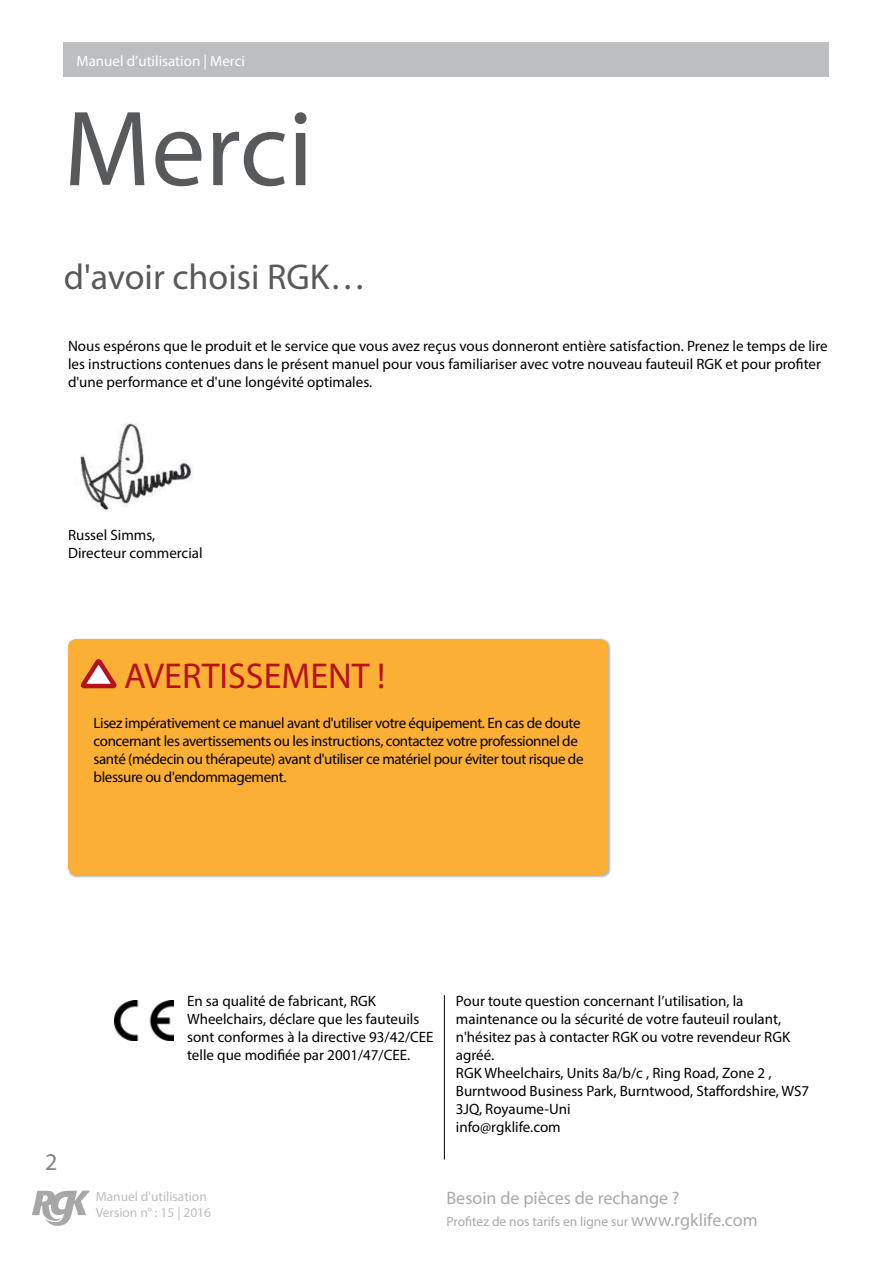
<style>
.page{position:relative;width:893px;height:1263px;background:#fff}
.page>*{position:absolute;margin:0;border:0;box-sizing:border-box;transform-origin:0 0}
.t1{font:108px "Myriad Pro";color:#58595b}
.t2{font:36px "Myriad Pro";color:#58595b}
.t3{font:36px "Myriad Pro";color:#b5121b}
.t4{font:24px "Myriad Pro";color:#808285}
.t5{font:18px "Myriad Pro";color:#a7a9ac}
.t6{font:15px/18px "Myriad Pro";color:#000}
.t7{font:15px/18px "Myriad Pro";letter-spacing:-.025em;color:#000}
.t8{font:15px "Myriad Pro";color:#fff}
.t9{font:13.5px "Myriad Pro";color:#a7a9ac}
.t10{font:13.5px/16.2px "Myriad Pro";color:#bcbec0}
.s1{font-size:18px}
</style>
<div class="page">
<svg style="left:32px;top:1191px;width:58px;height:35px"></svg>
<img style="left:80px;top:423px;width:112px;height:88px">
<div style="left:68px;top:638px;width:543px;height:240px;background:#000;opacity:.3"></div>
<div style="left:68px;top:639px;width:540px;height:236px;background:#fbaf34;border-radius:9px"></div>
<svg style="left:80px;top:659px;width:37px;height:30px"></svg>
<div style="left:64px;top:43px;width:765px;height:34px;background:#bcbec0"></div>
<img style="left:115px;top:1000px;width:58px;height:40px">
<hr style="left:444px;top:995px;width:1px;height:164px;background:#000">
<p class="t8" style="left:77px;top:51px;width:170px">Manuel d’utilisation | Merci</p>
<h1 class="t1" style="left:64px;top:82px;width:251px">Merci</h1>
<h2 class="t2" style="left:64px;top:254px;width:304px">d'avoir choisi RGK…</h2>
<p class="t6" style="left:68px;top:337px;width:761px">Nous espérons que le produit et le service que vous avez reçus vous donneront entière satisfaction. Prenez le temps de lire les instructions contenues dans le présent manuel pour vous familiariser avec votre nouveau fauteuil RGK et pour profiter d'une performance et d'une longévité optimales.</p>
<p class="t6" style="left:68px;top:525px;width:136px">Russel Simms,<br>Directeur commercial</p>
<h2 class="t3" style="left:124px;top:654px;width:263px">AVERTISSEMENT !</h2>
<p class="t7" style="left:94px;top:713px;width:491px">Lisez impérativement ce manuel avant d'utiliser votre équipement. En cas de doute concernant les avertissements ou les instructions, contactez votre professionnel de santé (médecin ou thérapeute) avant d'utiliser ce matériel pour éviter tout risque de blessure ou d'endommagement.</p>
<h3 class="t4" style="left:45px;top:1147px;width:14px">2</h3>
<p class="t6" style="left:187px;top:992px;width:248px">En sa qualité de fabricant, RGK Wheelchairs, déclare que les fauteuils sont conformes à la directive 93/42/CEE telle que modifiée par 2001/47/CEE.</p>
<p class="t6" style="left:456px;top:992px;width:355px">Pour toute question concernant l’utilisation, la maintenance ou la sécurité de votre fauteuil roulant, n'hésitez pas à contacter RGK ou votre revendeur RGK agréé.<br>RGK Wheelchairs, Units 8a/b/c , Ring Road, Zone 2 , Burntwood Business Park, Burntwood, Staffordshire, WS7<br>3JQ, Royaume-Uni<br>info@rgklife.com</p>
<p class="t10" style="left:96px;top:1188px;width:117px">Manuel d'utilisation<br>Version n° : 15 | 2016</p>
<p class="t5" style="left:446px;top:1187px;width:234px">Besoin de pièces de rechange ?</p>
<p class="t9" style="left:446px;top:1213px;width:313px">Profitez de nos tarifs en ligne sur <span class="s1">www.rgklife.com</span></p>
</div>
